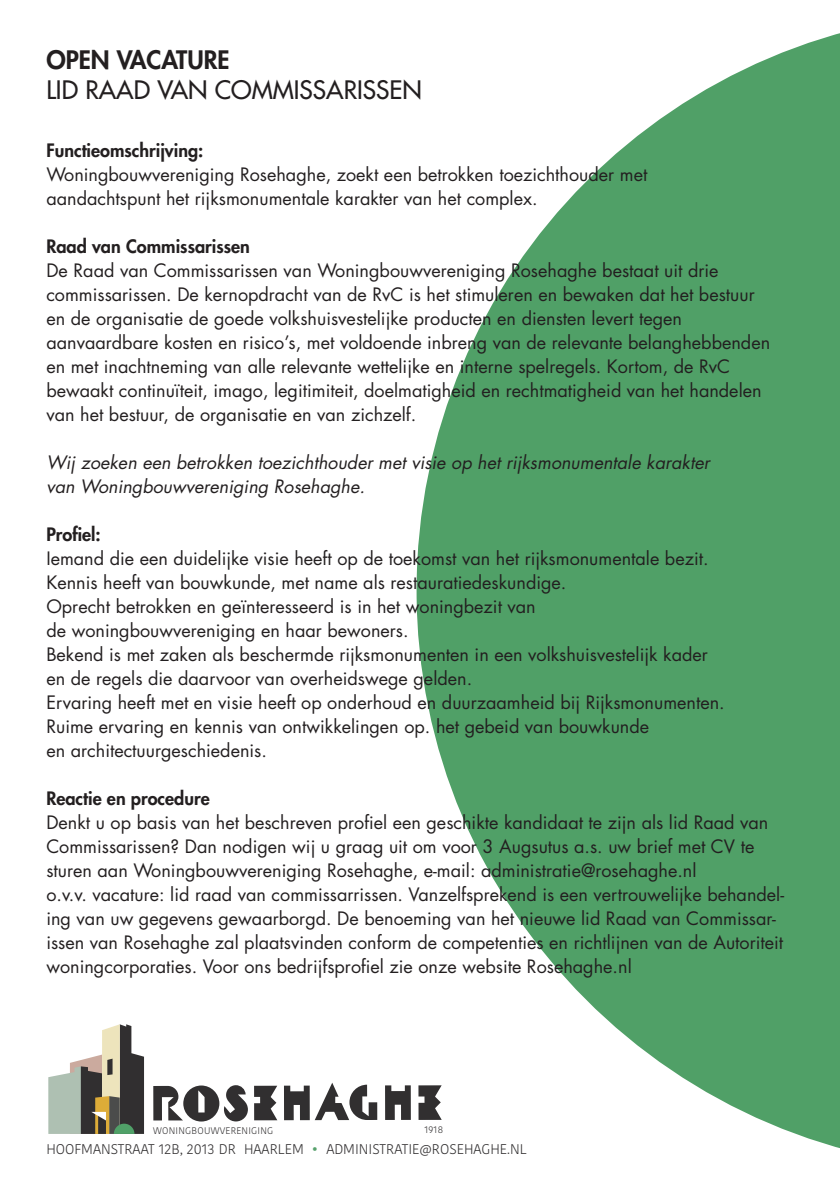
<style>
.page{position:relative;width:840px;height:1191px;background:#fff}
.page>*{position:absolute;margin:0;border:0;box-sizing:border-box;transform-origin:0 0}
.t1{font:500 24.8px "Futura Std";color:#231f20}
.t2{font:800 24.8px "Futura Std";color:#231f20}
.t3{font:18px/24px "Futura Std";color:#231f20}
.t4{font:italic 18px "Futura Std";color:#231f20}
.t5{font:800 18px "Futura Std";color:#231f20}
.t6{font:300 14px "Kohinoor Bangla";color:#312f30}
.t7{font:300 9.6px "Kohinoor Bangla";letter-spacing:.02em;color:#312f30}
.s1{color:#58a26d}
</style>
<div class="page">
<svg style="left:416px;top:33px;width:423px;height:1115px;fill:#50a067"></svg>
<svg style="left:48px;top:1024px;width:96px;height:110px"></svg>
<svg style="left:385px;top:1085px;width:25px;height:35px"></svg>
<svg style="left:153px;top:1085px;width:95px;height:36px"></svg>
<svg style="left:254px;top:1085px;width:23px;height:35px"></svg>
<svg style="left:418px;top:1085px;width:23px;height:35px"></svg>
<svg style="left:284px;top:1082px;width:93px;height:38px"></svg>
<p class="t2" style="left:46px;top:44px;width:185px">OPEN VACATURE</p>
<p class="t1" style="left:46px;top:74px;width:377px">LID RAAD VAN COMMISSARISSEN</p>
<p class="t5" style="left:46px;top:139px;width:158px">Functieomschrijving:</p>
<p class="t3" style="left:46px;top:162px;width:602px">Woningbouwvereniging Rosehaghe, zoekt een betrokken toezichthouder met</p>
<p class="t3" style="left:46px;top:186px;width:492px">aandachtspunt het rijksmonumentale karakter van het complex.</p>
<p class="t5" style="left:46px;top:235px;width:205px">Raad van Commissarissen</p>
<p class="t3" style="left:46px;top:258px;width:673px">De Raad van Commissarissen van Woningbouwvereniging Rosehaghe bestaat uit drie</p>
<p class="t3" style="left:46px;top:282px;width:725px">commissarissen. De kernopdracht van de RvC is het stimuleren en bewaken dat het bestuur en de organisatie de goede volkshuisvestelijke producten en diensten levert tegen aanvaardbare kosten en risico’s, met voldoende inbreng van de relevante belanghebbenden en met inachtneming van alle relevante wettelijke en interne spelregels. Kortom, de RvC bewaakt continuïteit, imago, legitimiteit, doelmatigheid en rechtmatigheid van het handelen van het bestuur, de organisatie en van zichzelf.</p>
<p class="t4" style="left:46px;top:451px;width:664px">Wij zoeken een betrokken toezichthouder met visie op het rijksmonumentale karakter</p>
<p class="t4" style="left:46px;top:475px;width:320px">van Woningbouwvereniging Rosehaghe.</p>
<p class="t5" style="left:46px;top:523px;width:56px">Profiel:</p>
<p class="t3" style="left:46px;top:546px;width:663px">Iemand die een duidelijke visie heeft op de toekomst van het rijksmonumentale bezit.</p>
<p class="t3" style="left:46px;top:570px;width:521px">Kennis heeft van bouwkunde, met name als restauratiedeskundige.</p>
<p class="t3" style="left:46px;top:594px;width:490px">Oprecht betrokken en geïnteresseerd is in het woningbezit van de woningbouwvereniging en haar bewoners.</p>
<p class="t3" style="left:46px;top:642px;width:662px">Bekend is met zaken als beschermde rijksmonumenten in een volkshuisvestelijk kader en de regels die daarvoor van overheidswege gelden.</p>
<p class="t3" style="left:46px;top:690px;width:679px">Ervaring heeft met en visie heeft op onderhoud en duurzaamheid bij Rijksmonumenten.</p>
<p class="t3" style="left:46px;top:714px;width:604px">Ruime ervaring en kennis van ontwikkelingen op. het gebeid van bouwkunde en architectuurgeschiedenis.</p>
<p class="t5" style="left:46px;top:787px;width:165px">Reactie en procedure</p>
<p class="t3" style="left:46px;top:810px;width:723px">Denkt u op basis van het beschreven profiel een geschikte kandidaat te zijn als lid Raad van<br>Commissarissen? Dan nodigen wij u graag uit om voor 3 Augsutus a.s. uw brief met CV te sturen aan Woningbouwvereniging Rosehaghe, e-mail: administratie@rosehaghe.nl</p>
<p class="t3" style="left:46px;top:882px;width:738px">o.v.v. vacature: lid raad van commissarrissen. Vanzelfsprekend is een vertrouwelijke behandel&shy;ing van uw gegevens gewaarborgd. De benoeming van het nieuwe lid Raad van Commissar&shy;issen van Rosehaghe zal plaatsvinden conform de competenties en richtlijnen van de Autoriteit woningcorporaties. Voor ons bedrijfsprofiel zie onze website Rosehaghe.nl</p>
<p class="t7" style="left:153px;top:1123px;width:121px">WONINGBOUWVERENIGING</p>
<p class="t7" style="left:424px;top:1122px;width:20px">1918</p>
<p class="t6" style="left:46px;top:1139px;width:481px">HOOFMANSTRAAT 12B, 2013 DR HAARLEM <span class="s1">•</span> ADMINISTRATIE@ROSEHAGHE.NL</p>
</div>
